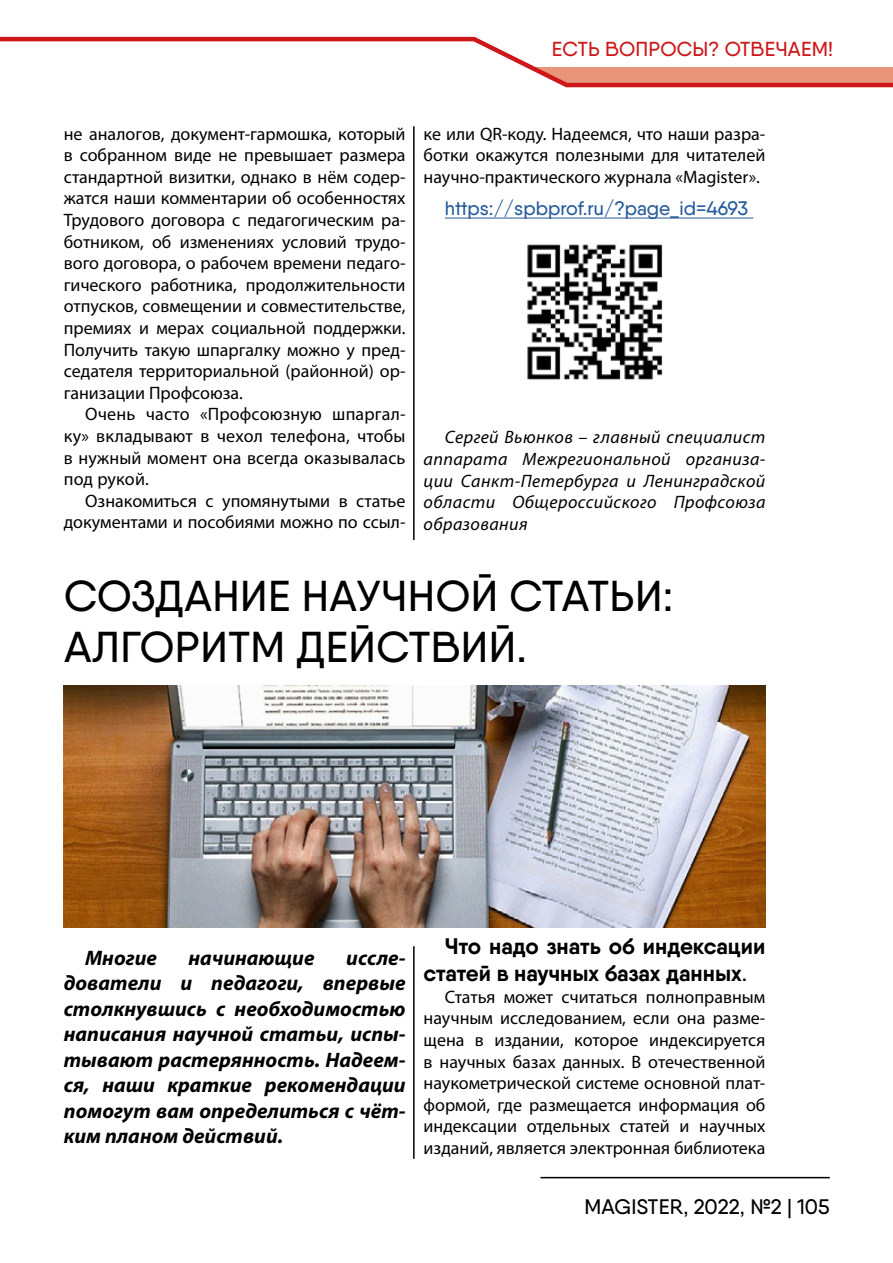
<style>
.page{position:relative;width:893px;height:1263px;background:#fff}
.page>*{position:absolute;margin:0;border:0;box-sizing:border-box;transform-origin:0 0}
.t1{font:500 43.2px/51.9px "Qanelas";letter-spacing:.01em;color:#000}
.t2{font:700 22.5px/27px "Qanelas";color:#000}
.t3{font:italic 700 21px/25.5px "Myriad Pro";color:#000;text-align:justify}
.t4{font:500 21px "Qanelas";color:#000}
.t5{font:500 20.25px "Qanelas";letter-spacing:.01em;color:#cd171a}
.t6{font:500 19.5px "Qanelas";color:#275b9b}
.t7{font:18px/21.6px "Myriad Pro";color:#000;text-align:justify}
.t8{font:italic 18px/21.6px "Myriad Pro";letter-spacing:.025em;color:#000;text-align:justify}
.s1{font-weight:500}
</style>
<div class="page">
<svg style="left:0;top:36px;width:893px;height:52px"></svg>
<hr style="left:540px;top:1177px;width:290px;height:1px;background:#000">
<hr style="left:445px;top:218px;width:308px;height:1px;background:#275b9b">
<img style="left:527px;top:244px;width:136px;height:136px">
<hr style="left:413px;top:126px;width:2px;height:414px;background:#000">
<hr style="left:413px;top:946px;width:2px;height:213px;background:#000">
<img style="left:64px;top:685px;width:701px;height:242px">
<p class="t5" style="left:552px;top:36px;width:283px">ЕСТЬ ВОПРОСЫ? ОТВЕЧАЕМ!</p>
<p class="t7" style="left:424px;top:122px;width:343px">ке или QR-коду. Надеемся, что наши разра&shy;ботки окажутся полезными для читателей научно-практического журнала «Magister».</p>
<p class="t6" style="left:445px;top:196px;width:305px">https://spbprof.ru/?page_id=4693</p>
<p class="t7" style="left:64px;top:122px;width:343px">не аналогов, документ-гармошка, который в собранном виде не превышает размера стандартной визитки, однако в нём содер&shy;жатся наши комментарии об особенностях Трудового договора с педагогическим ра&shy;ботником, об изменениях условий трудо&shy;вого договора, о рабочем времени педаго&shy;гического работника, продолжительности отпусков, совмещении и совместительстве, премиях и мерах социальной поддержки.<br>Получить такую шпаргалку можно у пред&shy;седателя территориальной (районной) ор&shy;ганизации Профсоюза.</p>
<p class="t7" style="left:64px;top:403px;width:343px;text-indent:21px">Очень часто «Профсоюзную шпаргал&shy;ку» вкладывают в чехол телефона, чтобы в нужный момент она всегда оказывалась под рукой.</p>
<p class="t7" style="left:64px;top:490px;width:343px;text-align:right">Ознакомиться с упомянутыми в статье документами и пособиями можно по ссыл-</p>
<p class="t8" style="left:424px;top:426px;width:343px;text-indent:21px">Сергей Вьюнков – главный специалист аппарата Межрегиональной организа&shy;ции Санкт-Петербурга и Ленинградской области Общероссийского Профсоюза образования</p>
<h1 class="t1" style="left:64px;top:569px;width:611px">СОЗДАНИЕ НАУЧНОЙ СТАТЬИ:<br>АЛГОРИТМ ДЕЙСТВИЙ.</h1>
<p class="t3" style="left:85px;top:944px;width:74px">Многие</p>
<p class="t3" style="left:189px;top:944px;width:128px">начинающие</p>
<p class="t3" style="left:64px;top:944px;width:343px;text-indent:282px">иссле&shy;дователи и педагоги, впервые столкнувшись с необходимостью написания научной статьи, испы&shy;тывают растерянность. Надеем&shy;ся, наши краткие рекомендации помогут вам определиться с чёт&shy;ким планом действий.</p>
<p class="t2" style="left:424px;top:932px;width:343px;text-indent:21px">Что надо знать об индексации статей в научных базах данных<span class="s1">.</span></p>
<p class="t7" style="left:424px;top:985px;width:343px;text-indent:21px">Статья может считаться полноправным научным исследованием, если она разме&shy;щена в издании, которое индексируется в научных базах данных. В отечественной наукометрической системе основной плат&shy;формой, где размещается информация об индексации отдельных статей и научных изданий, является электронная библиотека</p>
<p class="t4" style="left:584px;top:1194px;width:247px">MAGISTER, 2022, №2 | 105</p>
</div>
